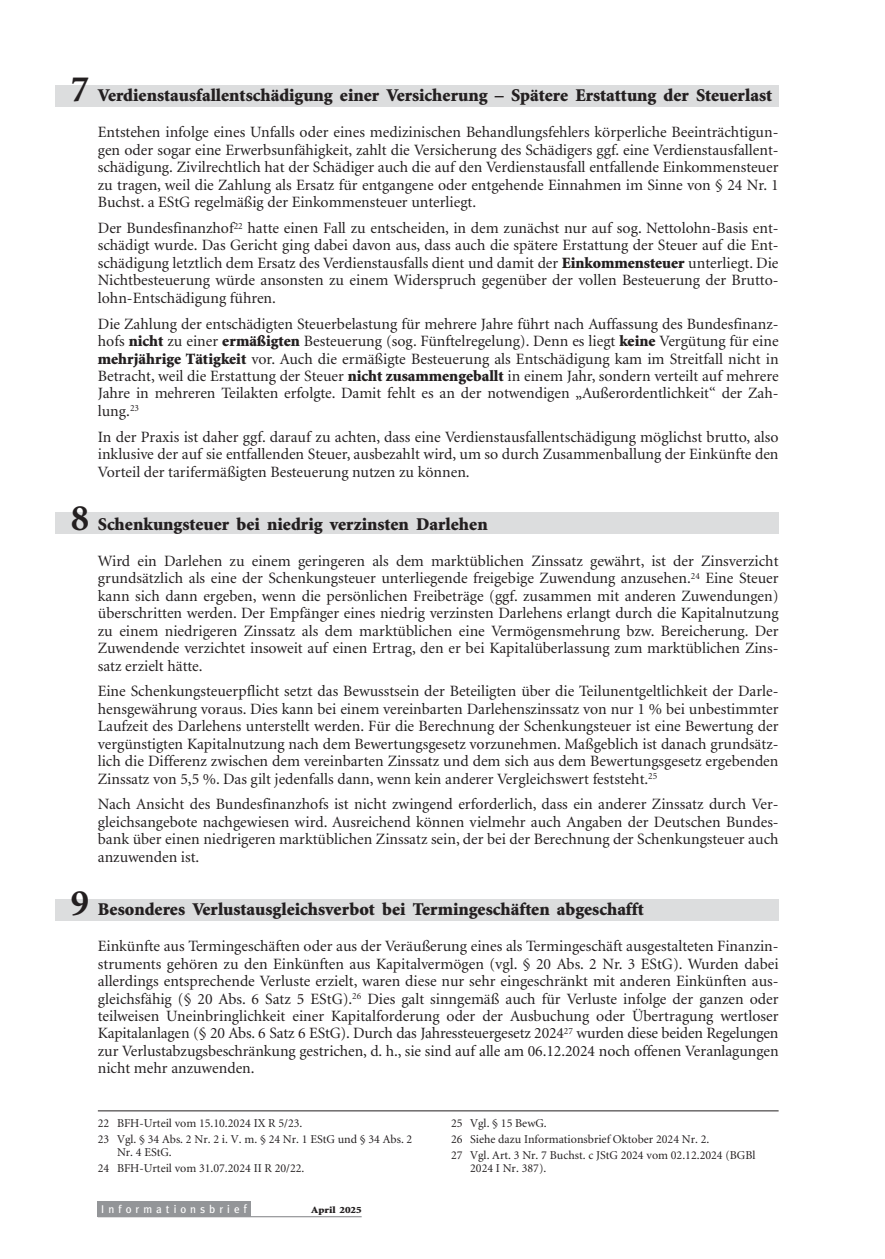
<style>
.page{position:relative;width:885px;height:1259px;background:#fff}
.page>*{position:absolute;margin:0;border:0;box-sizing:border-box;transform-origin:0 0}
.t1{font:900 18px "Minion";color:#231f20}
.t2{font:15.75px/17.4px "Minion";color:#231f20;text-align:justify}
.t3{font:12px/15.9px "Minion";color:#231f20}
.t4{font:11.25px "Meta";letter-spacing:.36em;color:#fff}
.t5{font:900 9.6px "Minion";color:#231f20;scale:1.15 1}
.s1{font-weight:700;font-size:37.5px}
.s2{font-weight:900}
.s3{font-size:12px}
</style>
<div class="page">
<div style="left:55px;top:85px;width:723px;height:21px;background:#dcddde"></div>
<div style="left:55px;top:512px;width:723px;height:22px;background:#dcddde"></div>
<div style="left:55px;top:899px;width:723px;height:22px;background:#dcddde"></div>
<div style="left:98px;top:1200px;width:153px;height:16px;background:#939598"></div>
<hr style="left:98px;top:1216px;width:263px;height:1px;background:#939598">
<hr style="left:98px;top:1110px;width:680px;height:1px;background:#231f20">
<p class="t1" style="left:71px;top:88px;width:702px"><span class="s1">7</span> Verdienstausfallentschädigung einer Versicherung – Spätere Erstattung der Steuerlast</p>
<p class="t2" style="left:98px;top:125px;width:682px">Entstehen infolge eines Unfalls oder eines medizinischen Behandlungsfehlers körperliche Beeinträchtigun&shy;gen oder sogar eine Erwerbsunfähigkeit, zahlt die Versicherung des Schädigers ggf. eine Verdienstausfallent&shy;schädigung. Zivilrechtlich hat der Schädiger auch die auf den Verdienstausfall entfallende Einkommensteuer zu tragen, weil die Zahlung als Ersatz für entgangene oder entgehende Einnahmen im Sinne von § 24 Nr. 1<br>Buchst. a EStG regelmäßig der Einkommensteuer unterliegt.</p>
<p class="t2" style="left:98px;top:221px;width:682px">Der Bundesfinanzhof<sup>22</sup> hatte einen Fall zu entscheiden, in dem zunächst nur auf sog. Nettolohn-Basis ent&shy;schädigt wurde. Das Gericht ging dabei davon aus, dass auch die spätere Erstattung der Steuer auf die Ent&shy;schädigung letztlich dem Ersatz des Verdienstausfalls dient und damit der <span class="s2">Einkommensteuer</span> unterliegt. Die Nichtbesteuerung würde ansonsten zu einem Widerspruch gegenüber der vollen Besteuerung der Brutto&shy;lohn-Entschädigung führen.</p>
<p class="t2" style="left:98px;top:316px;width:682px">Die Zahlung der entschädigten Steuerbelastung für mehrere Jahre führt nach Auffassung des Bundesfinanz&shy;hofs <span class="s2">nicht</span> zu einer <span class="s2">ermäßigten</span> Besteuerung (sog. Fünftelregelung). Denn es liegt <span class="s2">keine</span> Vergütung für eine <span class="s2">mehrjährige Tätigkeit</span> vor. Auch die ermäßigte Besteuerung als Entschädigung kam im Streitfall nicht in Betracht, weil die Erstattung der Steuer <span class="s2">nicht zusammengeballt</span> in einem Jahr, sondern verteilt auf mehrere Jahre in mehreren Teilakten erfolgte. Damit fehlt es an der notwendigen „Außerordentlichkeit“ der Zah&shy;lung.<sup>23</sup></p>
<p class="t2" style="left:98px;top:429px;width:682px">In der Praxis ist daher ggf. darauf zu achten, dass eine Verdienstausfallentschädigung möglichst brutto, also inklusive der auf sie entfallenden Steuer, ausbezahlt wird, um so durch Zusammenballung der Einkünfte den Vorteil der tarifermäßigten Besteuerung nutzen zu können.</p>
<p class="t1" style="left:71px;top:517px;width:418px"><span class="s1">8</span> Schenkungsteuer bei niedrig verzinsten Darlehen</p>
<p class="t2" style="left:98px;top:553px;width:682px">Wird ein Darlehen zu einem geringeren als dem marktüblichen Zinssatz gewährt, ist der Zinsverzicht grundsätzlich als eine der Schenkungsteuer unterliegende freigebige Zuwendung anzusehen.<sup>24</sup> Eine Steuer kann sich dann ergeben, wenn die persönlichen Freibeträge (ggf. zusammen mit anderen Zuwendungen) überschritten werden. Der Empfänger eines niedrig verzinsten Darlehens erlangt durch die Kapitalnutzung zu einem niedrigeren Zinssatz als dem marktüblichen eine Vermögensmehrung bzw. Bereicherung. Der Zuwendende verzichtet insoweit auf einen Ertrag, den er bei Kapitalüberlassung zum marktüblichen Zins&shy;satz erzielt hätte.</p>
<p class="t2" style="left:98px;top:684px;width:682px">Eine Schenkungsteuerpflicht setzt das Bewusstsein der Beteiligten über die Teilunentgeltlichkeit der Darle&shy;hensgewährung voraus. Dies kann bei einem vereinbarten Darlehenszinssatz von nur 1 % bei unbestimmter Laufzeit des Darlehens unterstellt werden. Für die Berechnung der Schenkungsteuer ist eine Bewertung der vergünstigten Kapitalnutzung nach dem Bewertungsgesetz vorzunehmen. Maßgeblich ist danach grundsätz&shy;lich die Differenz zwischen dem vereinbarten Zinssatz und dem sich aus dem Bewertungsgesetz ergebenden Zinssatz von 5,5 %. Das gilt jedenfalls dann, wenn kein anderer Vergleichswert feststeht.<sup>25</sup></p>
<p class="t2" style="left:98px;top:797px;width:682px">Nach Ansicht des Bundesfinanzhofs ist nicht zwingend erforderlich, dass ein anderer Zinssatz durch Ver&shy;gleichsangebote nachgewiesen wird. Ausreichend können vielmehr auch Angaben der Deutschen Bundes&shy;bank über einen niedrigeren marktüblichen Zinssatz sein, der bei der Berechnung der Schenkungsteuer auch anzuwenden ist.</p>
<p class="t1" style="left:71px;top:902px;width:574px"><span class="s1">9</span> Besonderes Verlustausgleichsverbot bei Termingeschäften abgeschafft</p>
<p class="t2" style="left:98px;top:938px;width:682px">Einkünfte aus Termingeschäften oder aus der Veräußerung eines als Termingeschäft ausgestalteten Finanzin&shy;struments gehören zu den Einkünften aus Kapitalvermögen (vgl. § 20 Abs. 2 Nr. 3 EStG). Wurden dabei allerdings entsprechende Verluste erzielt, waren diese nur sehr eingeschränkt mit anderen Einkünften aus&shy;gleichsfähig (§ 20 Abs. 6 Satz 5 EStG).<sup>26</sup> Dies galt sinngemäß auch für Verluste infolge der ganzen oder teilweisen Uneinbringlichkeit einer Kapitalforderung oder der Ausbuchung oder Übertragung wertloser Kapitalanlagen (§ 20 Abs. 6 Satz 6 EStG). Durch das Jahressteuergesetz 2024<sup>27</sup> wurden diese beiden Regelungen zur Verlustabzugsbeschränkung gestrichen, d. h., sie sind auf alle am 06.12.2024 noch offenen Veranlagungen nicht mehr anzuwenden.</p>
<p class="t3" style="left:98px;top:1116px;width:316px">22 BFH-Urteil vom 15.10.2024 IX R 5/23.<br>23 Vgl. § 34 Abs. 2 Nr. 2 i. V. m. § 24 Nr. 1 EStG und § 34 Abs. 2</p>
<p class="t3" style="left:98px;top:1145px;width:208px;text-indent:19px">Nr. 4 EStG.<br>24 BFH-Urteil vom 31.07.2024 II R 20/22.</p>
<p class="t4" style="left:101px;top:1202px;width:147px">Informationsbrie<span class="s3">f</span></p>
<p class="t5" style="left:311px;top:1206px;width:45px">April 2025</p>
<p class="t3" style="left:451px;top:1116px;width:306px">25 Vgl. § 15 BewG.<br>26 Siehe dazu Informationsbrief Oktober 2024 Nr. 2.<br>27 Vgl. Art. 3 Nr. 7 Buchst. c JStG 2024 vom 02.12.2024 (BGBl</p>
<p class="t3" style="left:470px;top:1161px;width:78px">2024 I Nr. 387).</p>
</div>
